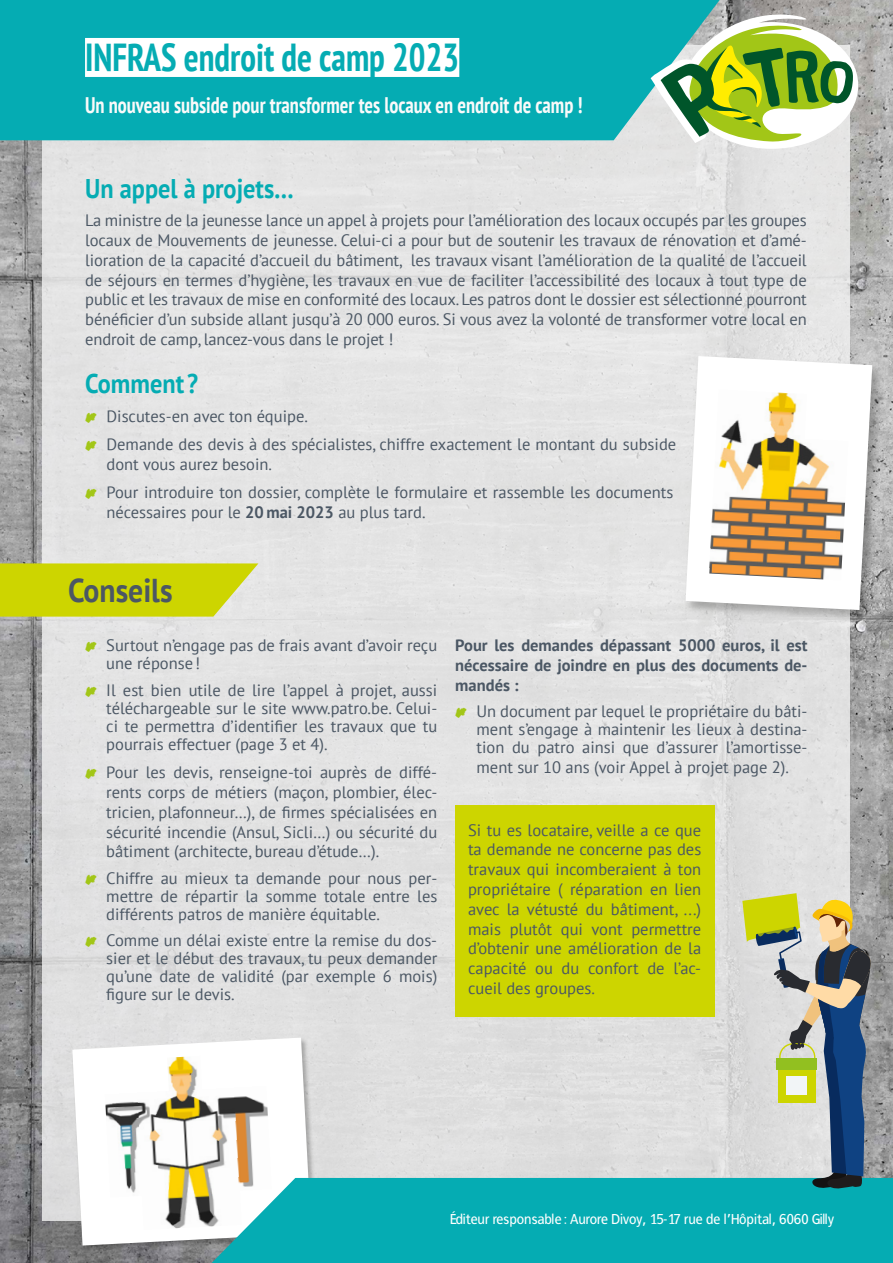
<style>
.page{position:relative;width:893px;height:1263px;background:#fff}
.page>*{position:absolute;margin:0;border:0;box-sizing:border-box;transform-origin:0 0}
.t1{font:700 condensed 39px "PT Sans";color:#05acb3;scale:.9 1}
.t2{font:700 33px "PT Sans";color:#4b5764;scale:.9 1}
.t3{font:700 27px "PT Sans";color:#05acb3;scale:.9 1}
.t4{font:700 condensed 22.5px "PT Sans";color:#fafafa;scale:.9 1}
.t5{font:16.5px/19.8px "PT Sans";color:#4b5764;text-align:justify}
.t6{font:700 16.5px/19.8px "PT Sans";color:#4b5764;text-align:justify}
.t7{font:14.4px "Francophil Sans";color:#fff}
.s1{font-family:"Under";color:#a2c617}
.s2{font-weight:700}
</style>
<div class="page">
<img style="left:0;top:0;width:893px;height:1263px">
<div style="left:43px;top:45px;width:807px;height:1175px;background:#e3e3e3"></div>
<div style="left:0;top:0;width:720px;height:140px;background:#05acb3"></div>
<svg style="left:0;top:563px;width:258px;height:54px;background:#cfd615"></svg>
<div style="left:85px;top:38px;width:374px;height:39px;background:#fff"></div>
<svg style="left:651px;top:15px;width:207px;height:134px"></svg>
<div style="left:455px;top:805px;width:260px;height:211px;background:#cdd500"></div>
<div style="left:684px;top:354px;width:202px;height:269px;background:#1d1d1b;opacity:.3"></div>
<svg style="left:686px;top:356px;width:186px;height:254px;fill:#fff"></svg>
<img style="left:709px;top:434px;width:139px;height:146px">
<img style="left:716px;top:389px;width:91px;height:51px">
<div style="left:72px;top:1037px;width:247px;height:216px;background:#1d1d1b;opacity:.3"></div>
<svg style="left:72px;top:1037px;width:239px;height:208px;fill:#fff"></svg>
<img style="left:137px;top:1087px;width:97px;height:143px">
<img style="left:105px;top:1092px;width:38px;height:105px">
<img style="left:234px;top:1086px;width:38px;height:92px">
<img style="left:167px;top:1056px;width:35px;height:35px">
<div style="left:212px;top:1178px;width:681px;height:85px;background:#05acb3"></div>
<svg style="left:742px;top:893px;width:136px;height:297px"></svg>
<h1 class="t1" style="left:85px;top:31px;width:417px">INFRAS endroit de camp 2023</h1>
<h3 class="t4" style="left:85px;top:91px;width:554px">Un nouveau subside pour transformer tes locaux en endroit de camp !</h3>
<h3 class="t3" style="left:85px;top:170px;width:233px">Un appel à projets…</h3>
<p class="t5" style="left:85px;top:210px;width:723px">La ministre de la jeunesse lance un appel à projets pour l’amélioration des locaux occupés par les groupes locaux de Mouvements de jeunesse. Celui-ci a pour but de soutenir les travaux de rénovation et d’amé&shy;lioration de la capacité d’accueil du bâtiment, les travaux visant l’amélioration de la qualité de l’accueil de séjours en termes d’hygiène, les travaux en vue de faciliter l’accessibilité des locaux à tout type de public et les travaux de mise en conformité des locaux. Les patros dont le dossier est sélectionné pourront bénéficier d’un subside allant jusqu’à 20 000 euros. Si vous avez la volonté de transformer votre local en endroit de camp, lancez-vous dans le projet !</p>
<h3 class="t3" style="left:85px;top:366px;width:127px">Comment ?</h3>
<p class="t5" style="left:85px;top:401px;width:592px;line-height:28.3px"><span class="s1">S</span> Discutes-en avec ton équipe.<br><span class="s1">S</span> Demande des devis à des spécialistes, chiffre exactement le montant du subside</p>
<p class="t5" style="left:85px;top:449px;width:590px;line-height:28.3px;text-indent:21px">dont vous aurez besoin.<br><span class="s1">S</span> Pour introduire ton dossier, complète le formulaire et rassemble les documents</p>
<p class="t5" style="left:106px;top:502px;width:321px">nécessaires pour le <span class="s2">20 mai 2023</span> au plus tard.</p>
<h2 class="t2" style="left:68px;top:569px;width:118px">Conseils</h2>
<p class="t5" style="left:106px;top:636px;width:332px;line-height:18px;text-indent:-21px"><span class="s1">S</span> Surtout n’engage pas de frais avant d’avoir reçu une réponse!</p>
<p class="t5" style="left:106px;top:681px;width:332px;line-height:18px;text-indent:-21px"><span class="s1">S</span> Il est bien utile de lire l’appel à projet, aussi téléchargeable sur le site www.patro.be. Celui&shy;ci te permettra d’identifier les travaux que tu pourrais effectuer (page 3 et 4).</p>
<p class="t5" style="left:106px;top:762px;width:332px;text-indent:-21px"><span class="s1">S</span> Pour les devis, renseigne-toi auprès de diffé&shy;rents corps de métiers (maçon, plombier, élec&shy;tricien, plafonneur…), de firmes spécialisées en sécurité incendie (Ansul, Sicli…) ou sécurité du bâtiment (architecte, bureau d’étude…).</p>
<p class="t5" style="left:106px;top:869px;width:333px;line-height:18px;text-indent:-21px"><span class="s1">S</span> Chiffre au mieux ta demande pour nous per&shy;mettre de répartir la somme totale entre les différents patros de manière équitable.</p>
<p class="t5" style="left:106px;top:931px;width:333px;line-height:18px;text-indent:-21px"><span class="s1">S</span> Comme un délai existe entre la remise du dos&shy;sier et le début des travaux, tu peux demander qu’une date de validité (par exemple 6 mois) figure sur le devis.</p>
<p class="t6" style="left:455px;top:635px;width:354px">Pour les demandes dépassant 5000 euros, il est nécessaire de joindre en plus des documents de&shy;mandés :</p>
<p class="t5" style="left:477px;top:702px;width:333px;line-height:18px;text-indent:-21px"><span class="s1">S</span> Un document par lequel le propriétaire du bâti&shy;ment s’engage à maintenir les lieux à destina&shy;tion du patro ainsi que d’assurer l’amortisse-</p>
<p class="t5" style="left:477px;top:757px;width:314px">ment sur 10 ans (voir Appel à projet page 2).</p>
<p class="t5" style="left:468px;top:819px;width:235px">Si tu es locataire, veille a ce que ta demande ne concerne pas des travaux qui incomberaient à ton propriétaire ( réparation en lien avec la vétusté du bâtiment, ...) mais plutôt qui vont permettre d’obtenir une amélioration de la capacité ou du confort de l’ac&shy;cueil des groupes.</p>
<p class="t7" style="left:450px;top:1211px;width:386px">Éditeur responsable : Aurore Divoy, 15-17 rue de l’Hôpital, 6060 Gilly</p>
</div>
